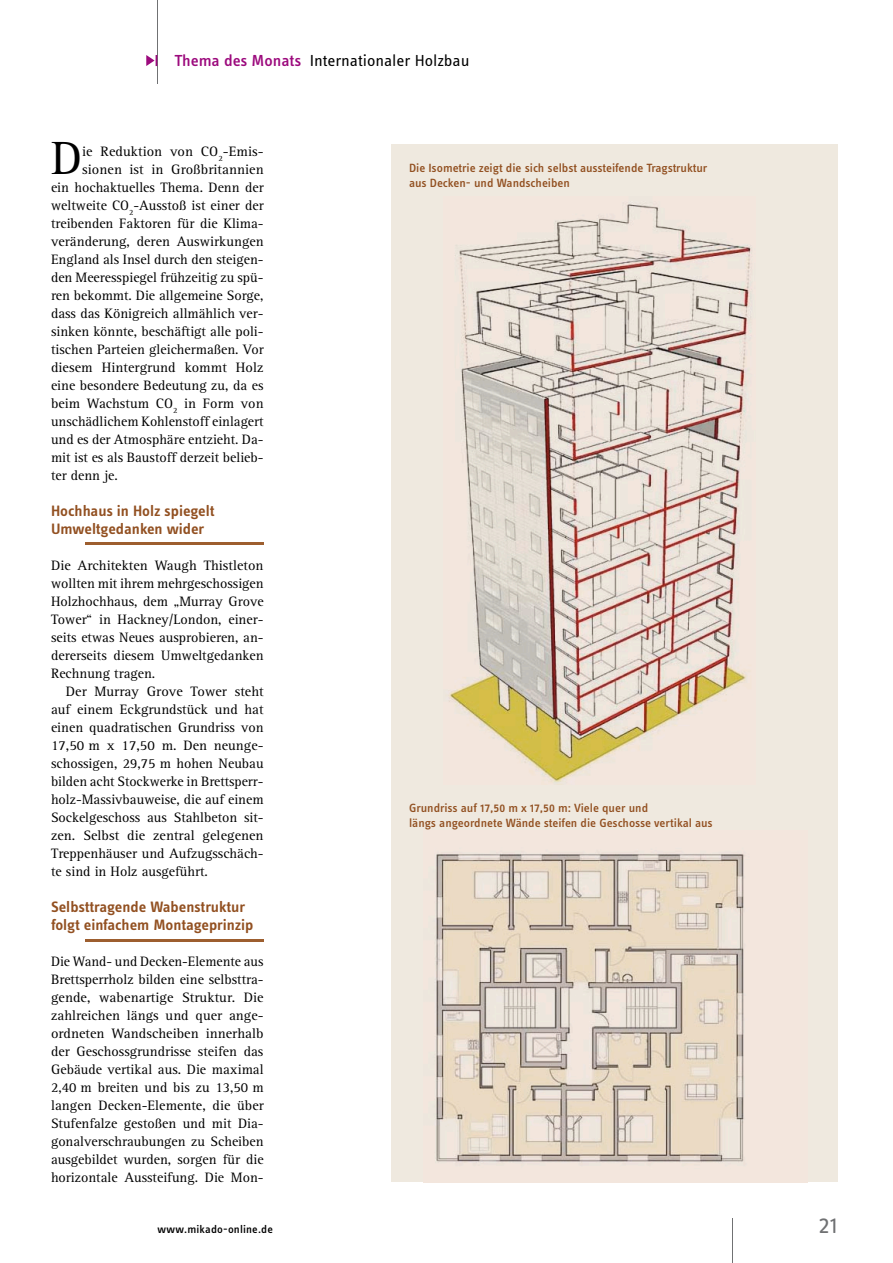
<style>
.page{position:relative;width:893px;height:1263px;background:#fff}
.page>*{position:absolute;margin:0;border:0;box-sizing:border-box;transform-origin:0 0}
.t1{font:48.15px "Rotis Serif Pro";color:#000}
.t2{font:24px "Info OT Text";color:#707173;scale:1.05 1}
.t3{font:16.5px "Info OT Text";color:#000;scale:1.05 1}
.t4{font:600 15.6px/18px "Info OT Text";color:#925021;scale:1.05 1}
.t5{font:14.1px/18px "Rotis Serif Pro";color:#000;text-align:justify}
.t6{font:500 12.3px/15px "Info OT Text";color:#925021;scale:1.05 1}
.t7{font:500 11.4px "Info OT Text";letter-spacing:.015em;color:#000;scale:1.05 1}
.s1{font-weight:500;color:#9c0a7d}
</style>
<div class="page">
<hr style="left:157px;top:0;width:1px;height:84px;background:#707173">
<hr style="left:732px;top:1218px;width:1px;height:45px;background:#707173">
<svg style="left:146px;top:55px;width:11px;height:11px"></svg>
<hr style="left:85px;top:543px;width:179px;height:2px;background:#9d5e2f">
<hr style="left:85px;top:939px;width:179px;height:2px;background:#9d5e2f">
<div style="left:391px;top:145px;width:447px;height:1037px;background:#efe9df"></div>
<img style="left:423px;top:853px;width:385px;height:330px">
<img style="left:448px;top:204px;width:304px;height:579px">
<p class="t3" style="left:174px;top:50px;width:283px"><span class="s1">Thema des Monats</span> Internationaler Holzbau</p>
<h1 class="t1" style="left:51px;top:129px;width:33px">D</h1>
<p class="t5" style="left:82px;top:143px;width:183px">ie Reduktion von CO<sub>2</sub>-Emis-</p>
<p class="t5" style="left:82px;top:161px;width:183px">sionen ist in Großbritannien</p>
<p class="t5" style="left:51px;top:179px;width:214px">ein hochaktuelles Thema. Denn der</p>
<p class="t5" style="left:51px;top:197px;width:214px">weltweite CO<sub>2</sub>-Ausstoß ist einer der</p>
<p class="t5" style="left:51px;top:215px;width:214px">treibenden Faktoren für die Klima-</p>
<p class="t5" style="left:51px;top:233px;width:214px">veränderung, deren Auswirkungen</p>
<p class="t5" style="left:51px;top:251px;width:214px">England als Insel durch den steigen-</p>
<p class="t5" style="left:51px;top:269px;width:214px">den Meeresspiegel frühzeitig zu spü-</p>
<p class="t5" style="left:51px;top:287px;width:214px">ren bekommt. Die allgemeine Sorge,</p>
<p class="t5" style="left:51px;top:305px;width:214px">dass das Königreich allmählich ver-</p>
<p class="t5" style="left:51px;top:323px;width:214px">sinken könnte, beschäftigt alle poli-</p>
<p class="t5" style="left:51px;top:341px;width:214px">tischen Parteien gleichermaßen. Vor</p>
<p class="t5" style="left:51px;top:359px;width:214px">diesem Hintergrund kommt Holz</p>
<p class="t5" style="left:51px;top:377px;width:214px">eine besondere Bedeutung zu, da es</p>
<p class="t5" style="left:51px;top:395px;width:214px">beim Wachstum CO<sub>2</sub> in Form von</p>
<p class="t5" style="left:51px;top:413px;width:214px">unschädlichem Kohlenstoff einlagert</p>
<p class="t5" style="left:51px;top:431px;width:214px">und es der Atmosphäre entzieht. Da-</p>
<p class="t5" style="left:51px;top:449px;width:214px">mit ist es als Baustoff derzeit belieb-</p>
<p class="t5" style="left:51px;top:467px;width:68px">ter denn je.</p>
<p class="t4" style="left:51px;top:502px;width:157px">Hochhaus in Holz spiegelt<br>Umweltgedanken wider</p>
<p class="t5" style="left:51px;top:557px;width:214px">Die Architekten Waugh Thistleton wollten mit ihrem mehrgeschossigen Holzhochhaus, dem „Murray Grove Tower“ in Hackney/London, einer&shy;seits etwas Neues ausprobieren, an&shy;dererseits diesem Umweltgedanken Rechnung tragen.</p>
<p class="t5" style="left:51px;top:683px;width:214px;text-indent:15px">Der Murray Grove Tower steht auf einem Eckgrundstück und hat einen quadratischen Grundriss von 17,50 m x 17,50 m. Den neunge&shy;schossigen, 29,75 m hohen Neubau bilden acht Stockwerke in Brettsperr&shy;holz-Massivbauweise, die auf einem Sockelgeschoss aus Stahlbeton sit&shy;zen. Selbst die zentral gelegenen Treppenhäuser und Aufzugsschäch&shy;te sind in Holz ausgeführt.</p>
<p class="t4" style="left:51px;top:898px;width:194px">Selbsttragende Wabenstruktur folgt einfachem Montageprinzip</p>
<p class="t5" style="left:51px;top:953px;width:214px">Die Wand- und Decken-Elemente aus Brettsperrholz bilden eine selbsttra&shy;gende, wabenartige Struktur. Die zahlreichen längs und quer ange&shy;ordneten Wandscheiben innerhalb der Geschossgrundrisse steifen das Gebäude vertikal aus. Die maximal 2,40 m breiten und bis zu 13,50 m langen Decken-Elemente, die über Stufenfalze gestoßen und mit Dia&shy;gonalverschraubungen zu Scheiben ausgebildet wurden, sorgen für die horizontale Aussteifung. Die Mon-</p>
<p class="t6" style="left:409px;top:160px;width:286px">Die Isometrie zeigt die sich selbst aussteifende Tragstruktur aus Decken- und Wandscheiben</p>
<p class="t6" style="left:409px;top:800px;width:291px">Grundriss auf 17,50 m x 17,50 m: Viele quer und<br>längs angeordnete Wände steifen die Geschosse vertikal aus</p>
<p class="t7" style="left:157px;top:1222px;width:112px">www.mikado-online.de</p>
<h2 class="t2" style="left:819px;top:1210px;width:20px">21</h2>
</div>
